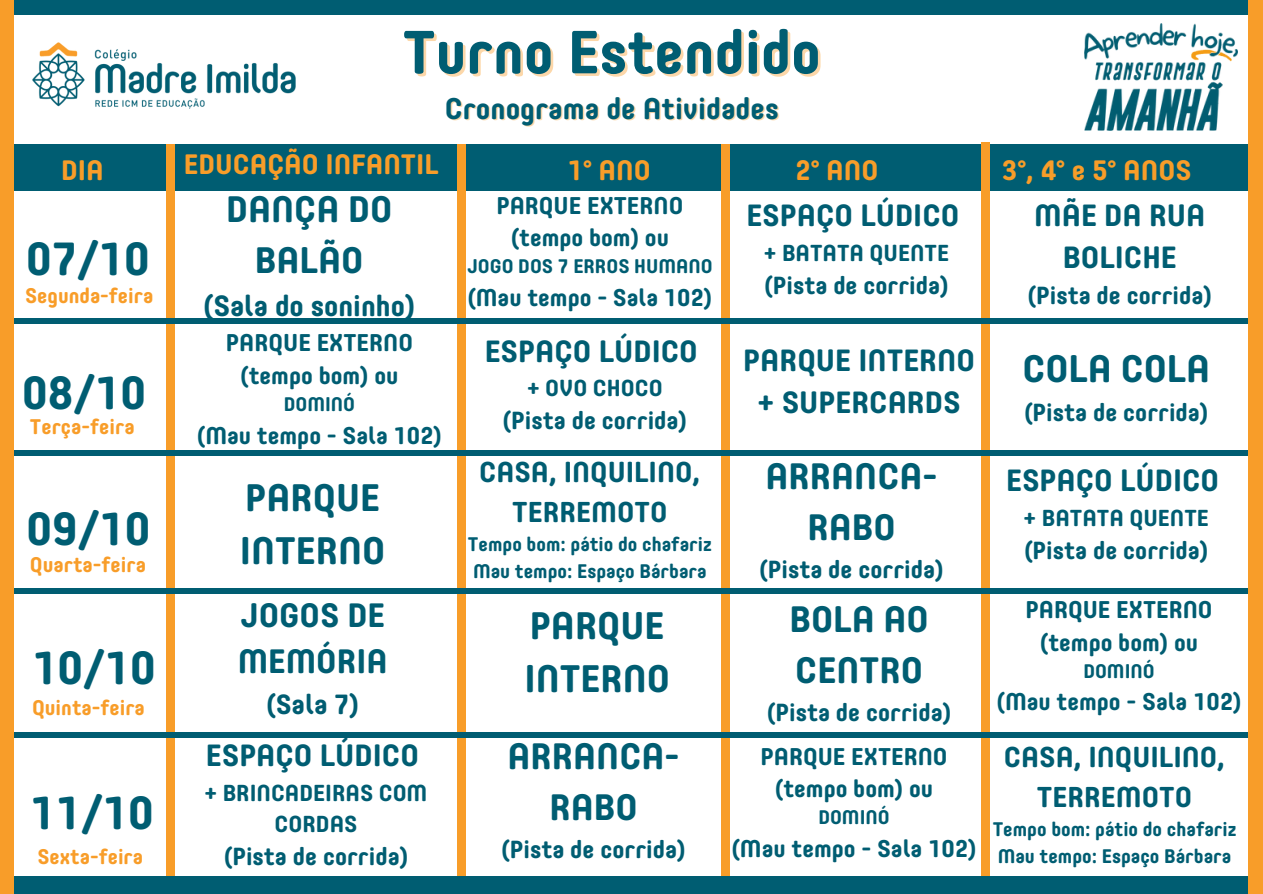
<style>
.page{position:relative;width:1263px;height:894px;background:#fff}
.page>*{position:absolute;margin:0;border:0;box-sizing:border-box;transform-origin:0 0}
.t1{font:700 60.15px "Core Mellow";color:#005d72}
.t2{font:700 46.05px "Core Mellow";color:#005d72}
.t3{font:700 37.95px/52.8px "Core Mellow";color:#005d72}
.t4{font:700 36.45px/50.7px "Core Mellow";color:#005d72;text-align:center}
.t5{font:700 33.45px/46.2px "Core Mellow";color:#005d72}
.t6{font:700 30.45px/41.7px "Core Mellow";color:#005d72;text-align:center}
.t7{font:700 29.7px "Core Mellow";color:#005d72}
.t8{font:700 28.95px "Core Mellow";color:#005d72}
.t9{font:700 28.5px/39.3px "Core Mellow";color:#005d72;text-align:center}
.t10{font:700 27.9px "Core Mellow";color:#f89d29}
.t11{font:700 27.45px "Core Mellow";color:#005d72}
.t12{font:700 24.45px "Core Mellow";color:#005d72}
.t13{font:700 24px/32.7px "Core Mellow";color:#005d72;text-align:center}
.t14{font:700 22.95px/31.5px "Core Mellow";color:#005d72;text-align:center}
.t15{font:700 21px "Core Mellow";color:#f89d29}
.t16{font:700 19.5px "Core Mellow";color:#005d72}
</style>
<div class="page">
<div style="left:0;top:0;width:1263px;height:15px;background:#005d72"></div>
<img style="left:32px;top:42px;width:264px;height:67px">
<div style="left:0;top:144px;width:1263px;height:47px;background:#005d72"></div>
<div style="left:166px;top:144px;width:9px;height:749px;background:#f89d29"></div>
<div style="left:457px;top:144px;width:9px;height:749px;background:#f89d29"></div>
<div style="left:721px;top:144px;width:9px;height:749px;background:#f89d29"></div>
<div style="left:981px;top:142px;width:8px;height:751px;background:#f89d29"></div>
<div style="left:0;top:875px;width:1263px;height:18px;background:#005d72"></div>
<div style="left:0;top:318px;width:1263px;height:6px;background:#005d72"></div>
<div style="left:0;top:450px;width:1263px;height:6px;background:#005d72"></div>
<div style="left:0;top:732px;width:1263px;height:5px;background:#005d72"></div>
<div style="left:0;top:588px;width:1263px;height:6px;background:#005d72"></div>
<div style="left:1248px;top:0;width:15px;height:893px;background:#f89d29"></div>
<div style="left:0;top:0;width:14px;height:893px;background:#f89d29"></div>
<img style="left:1085px;top:24px;width:76px;height:106px">
<img style="left:1161px;top:23px;width:77px;height:108px">
<p class="t1" style="left:403px;top:27px;width:420px">Turno Estendido</p>
<p class="t7" style="left:445px;top:96px;width:335px">Cronograma de Atividades</p>
<p class="t10" style="left:61px;top:158px;width:44px">DIA</p>
<h6 class="t10" style="left:184px;top:153px;width:256px">EDUCAÇÃO INFANTIL</h6>
<h6 class="t10" style="left:567px;top:158px;width:85px">1° ANO</h6>
<h6 class="t10" style="left:795px;top:158px;width:85px">2° ANO</h6>
<h6 class="t10" style="left:1002px;top:158px;width:191px">3°, 4° e 5° ANOS</h6>
<p class="t2" style="left:26px;top:239px;width:125px">07/10</p>
<h1 class="t15" style="left:25px;top:286px;width:130px">Segunda-feira</h1>
<p class="t2" style="left:22px;top:373px;width:125px">08/10</p>
<p class="t15" style="left:30px;top:418px;width:106px">Terça-feira</p>
<p class="t2" style="left:27px;top:509px;width:125px">09/10</p>
<p class="t15" style="left:30px;top:556px;width:118px">Quarta-feira</p>
<p class="t2" style="left:32px;top:648px;width:125px">10/10</p>
<p class="t15" style="left:32px;top:699px;width:114px">Quinta-feira</p>
<p class="t2" style="left:30px;top:793px;width:125px">11/10</p>
<p class="t15" style="left:38px;top:847px;width:107px">Sexta-feira</p>
<p class="t4" style="left:226px;top:187px;width:168px">DANÇA DO<br>BALÃO</p>
<h2 class="t8" style="left:203px;top:293px;width:214px">(Sala do soninho)</h2>
<p class="t13" style="left:226px;top:328px;width:189px">PARQUE EXTERNO (tempo bom) ou</p>
<p class="t16" style="left:284px;top:396px;width:73px">DOMINÓ</p>
<p class="t13" style="left:197px;top:421px;width:247px">(Mau tempo - Sala 102)</p>
<p class="t3" style="left:240px;top:474px;width:147px">PARQUE<br>INTERNO</p>
<h2 class="t5" style="left:238px;top:595px;width:151px">JOGOS DE<br>MEMÓRIA</h2>
<h2 class="t11" style="left:266px;top:692px;width:95px">(Sala 7)</h2>
<p class="t6" style="left:206px;top:736px;width:215px">ESPAÇO LÚDICO</p>
<p class="t14" style="left:205px;top:778px;width:224px">+ BRINCADEIRAS COM<br>CORDAS</p>
<p class="t12" style="left:224px;top:845px;width:186px">(Pista de corrida)</p>
<p class="t13" style="left:496px;top:191px;width:189px">PARQUE EXTERNO (tempo bom) ou</p>
<p class="t16" style="left:467px;top:258px;width:247px">JOGO DOS 7 ERROS HUMANO</p>
<p class="t13" style="left:467px;top:283px;width:247px">(Mau tempo - Sala 102)</p>
<p class="t6" style="left:485px;top:332px;width:215px">ESPAÇO LÚDICO</p>
<p class="t14" style="left:527px;top:374px;width:137px">+ OVO CHOCO</p>
<h3 class="t12" style="left:503px;top:410px;width:186px">(Pista de corrida)</h3>
<p class="t9" style="left:479px;top:455px;width:223px">CASA, INQUILINO,<br>TERREMOTO</p>
<p class="t16" style="left:468px;top:536px;width:245px">Tempo bom: pátio do chafariz</p>
<h5 class="t16" style="left:473px;top:563px;width:235px">Mau tempo: Espaço Bárbara</h5>
<h2 class="t3" style="left:524px;top:602px;width:147px">PARQUE<br>INTERNO</h2>
<p class="t4" style="left:507px;top:733px;width:173px">ARRANCA-<br>RABO</p>
<p class="t12" style="left:501px;top:839px;width:186px">(Pista de corrida)</p>
<p class="t6" style="left:746px;top:197px;width:215px">ESPAÇO LÚDICO</p>
<h4 class="t14" style="left:764px;top:239px;width:187px">+ BATATA QUENTE</h4>
<p class="t12" style="left:764px;top:275px;width:186px">(Pista de corrida)</p>
<p class="t6" style="left:743px;top:342px;width:233px">PARQUE INTERNO + SUPERCARDS</p>
<p class="t4" style="left:765px;top:454px;width:173px">ARRANCA-<br>RABO</p>
<p class="t12" style="left:759px;top:559px;width:186px">(Pista de corrida)</p>
<p class="t4" style="left:789px;top:597px;width:141px;text-align:left">BOLA AO<br>CENTRO</p>
<p class="t12" style="left:767px;top:702px;width:186px">(Pista de corrida)</p>
<p class="t13" style="left:760px;top:741px;width:189px">PARQUE EXTERNO (tempo bom) ou</p>
<p class="t16" style="left:818px;top:809px;width:73px">DOMINÓ</p>
<h3 class="t13" style="left:731px;top:834px;width:247px">(Mau tempo - Sala 102)</h3>
<p class="t6" style="left:1034px;top:197px;width:173px">MÃE DA RUA<br>BOLICHE</p>
<h2 class="t12" style="left:1027px;top:285px;width:186px">(Pista de corrida)</h2>
<p class="t3" style="left:1022px;top:345px;width:189px">COLA COLA</p>
<p class="t12" style="left:1024px;top:402px;width:186px">(Pista de corrida)</p>
<p class="t6" style="left:1006px;top:462px;width:215px">ESPAÇO LÚDICO</p>
<p class="t14" style="left:1024px;top:504px;width:187px">+ BATATA QUENTE</p>
<p class="t12" style="left:1024px;top:539px;width:186px">(Pista de corrida)</p>
<p class="t13" style="left:1025px;top:595px;width:189px">PARQUE EXTERNO (tempo bom) ou</p>
<p class="t16" style="left:1083px;top:662px;width:73px">DOMINÓ</p>
<p class="t13" style="left:996px;top:687px;width:247px">(Mau tempo - Sala 102)</p>
<p class="t9" style="left:1004px;top:739px;width:223px">CASA, INQUILINO,<br>TERREMOTO</p>
<p class="t16" style="left:993px;top:820px;width:245px">Tempo bom: pátio do chafariz</p>
<h2 class="t16" style="left:998px;top:847px;width:235px">Mau tempo: Espaço Bárbara</h2>
</div>
